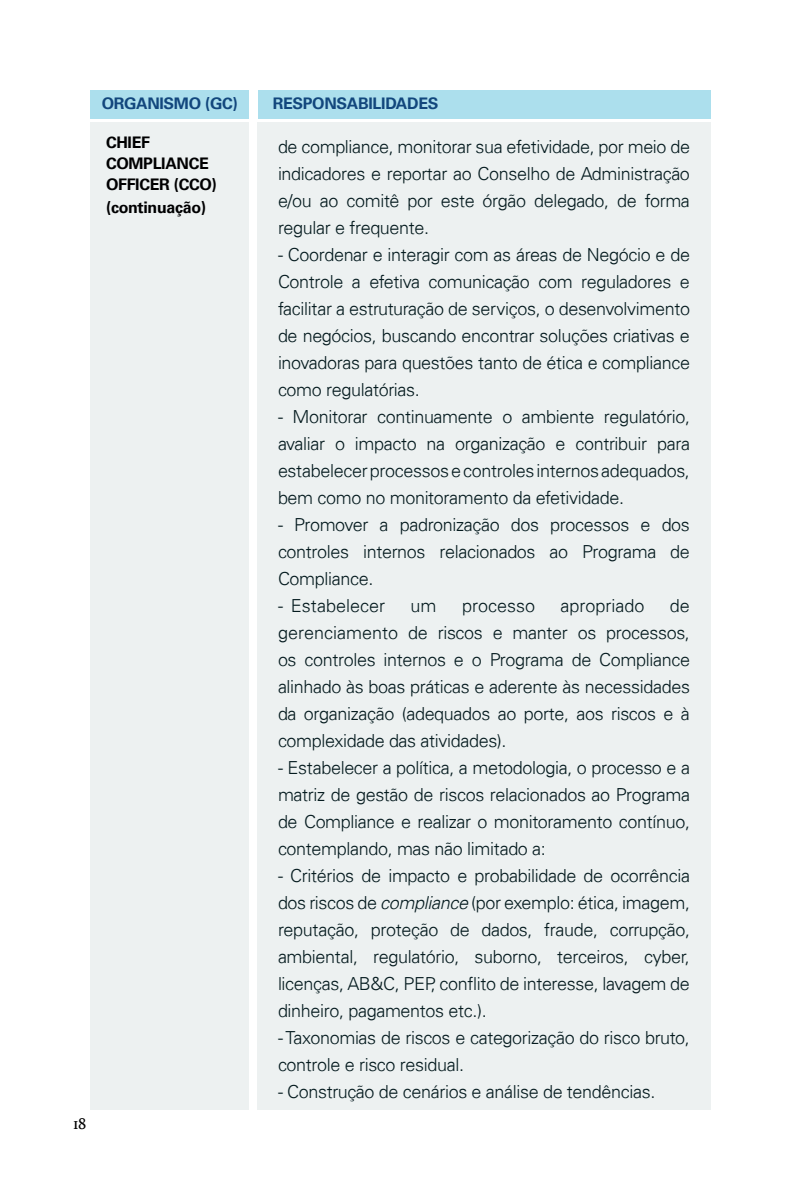
<style>
.page{position:relative;width:800px;height:1200px;background:#fff}
.page>*{position:absolute;margin:0;border:0;box-sizing:border-box;transform-origin:0 0}
.Título_Light{font:300 18px/27px "Univers 45";letter-spacing:-.02em;color:#051b1f;text-align:justify}
.Título_Light-2{font:300 18px "Univers 45";color:#051b1f}
.t1{font:17px "Athelas";color:#000001}
.Título_Light-3{font:700 16px "Univers 65";letter-spacing:-.02em;color:#12477d}
.Estilo_de_parágrafo{font:700 16px/21px "Univers 65";letter-spacing:-.02em;color:#000001}
.Título_Light-4{font:700 16px "Univers 65";letter-spacing:-.02em;color:#000001}
.s1{font-style:italic}
</style>
<div class="page">
<div style="left:90px;top:122px;width:159px;height:988px;background:#edf1f1"></div>
<div style="left:257px;top:122px;width:454px;height:988px;background:#edf1f1"></div>
<div style="left:90px;top:90px;width:159px;height:29px;background:#acdfed"></div>
<div style="left:258px;top:90px;width:453px;height:29px;background:#acdfed"></div>
<p class="t1" style="left:73px;top:1109px;width:15px">18</p>
<p class="Título_Light-3" style="left:102px;top:94px;width:138px">ORGANISMO (GC)</p>
<p class="Título_Light-3" style="left:273px;top:94px;width:167px">RESPONSABILIDADES</p>
<p class="Estilo_de_parágrafo" style="left:106px;top:132px;width:112px">CHIEF<br>COMPLIANCE<br>OFFICER (CCO)</p>
<p class="Título_Light-4" style="left:106px;top:198px;width:102px">(continuação)</p>
<p class="Título_Light" style="left:278px;top:134px;width:414px">de compliance, monitorar sua efetividade, por meio de indicadores e reportar ao Conselho de Administração e/ou ao comitê por este órgão delegado, de forma regular e frequente.</p>
<p class="Título_Light" style="left:278px;top:242px;width:414px">- Coordenar e interagir com as áreas de Negócio e de Controle a efetiva comunicação com reguladores e facilitar a estruturação de serviços, o desenvolvimento de negócios, buscando encontrar soluções criativas e inovadoras para questões tanto de ética e compliance como regulatórias.</p>
<p class="Título_Light" style="left:278px;top:404px;width:414px">- Monitorar continuamente o ambiente regulatório, avaliar o impacto na organização e contribuir para estabelecer processos e controles internos adequados, bem como no monitoramento da efetividade.</p>
<p class="Título_Light" style="left:278px;top:512px;width:413px">- Promover a padronização dos processos e dos controles internos relacionados ao Programa de Compliance.</p>
<p class="Título_Light-2" style="left:278px;top:595px;width:109px">- Estabelecer</p>
<p class="Título_Light" style="left:411px;top:593px;width:28px">um</p>
<p class="Título_Light-2" style="left:462px;top:595px;width:75px">processo</p>
<p class="Título_Light-2" style="left:560px;top:595px;width:86px">apropriado</p>
<p class="Título_Light" style="left:278px;top:593px;width:414px;text-indent:392px">de gerenciamento de riscos e manter os processos, os controles internos e o Programa de Compliance alinhado às boas práticas e aderente às necessidades da organização (adequados ao porte, aos riscos e à complexidade das atividades).</p>
<p class="Título_Light" style="left:278px;top:755px;width:414px">- Estabelecer a política, a metodologia, o processo e a matriz de gestão de riscos relacionados ao Programa de Compliance e realizar o monitoramento contínuo, contemplando, mas não limitado a:</p>
<p class="Título_Light" style="left:278px;top:863px;width:414px">- Critérios de impacto e probabilidade de ocorrência dos riscos de <span class="s1">compliance</span> (por exemplo: ética, imagem, reputação, proteção de dados, fraude, corrupção, ambiental, regulatório, suborno, terceiros, cyber, licenças, AB&amp;C, PEP, conflito de interesse, lavagem de dinheiro, pagamentos etc.).</p>
<p class="Título_Light" style="left:278px;top:1025px;width:413px">- Taxonomias de riscos e categorização do risco bruto, controle e risco residual.</p>
<p class="Título_Light" style="left:278px;top:1079px;width:379px">- Construção de cenários e análise de tendências.</p>
</div>
